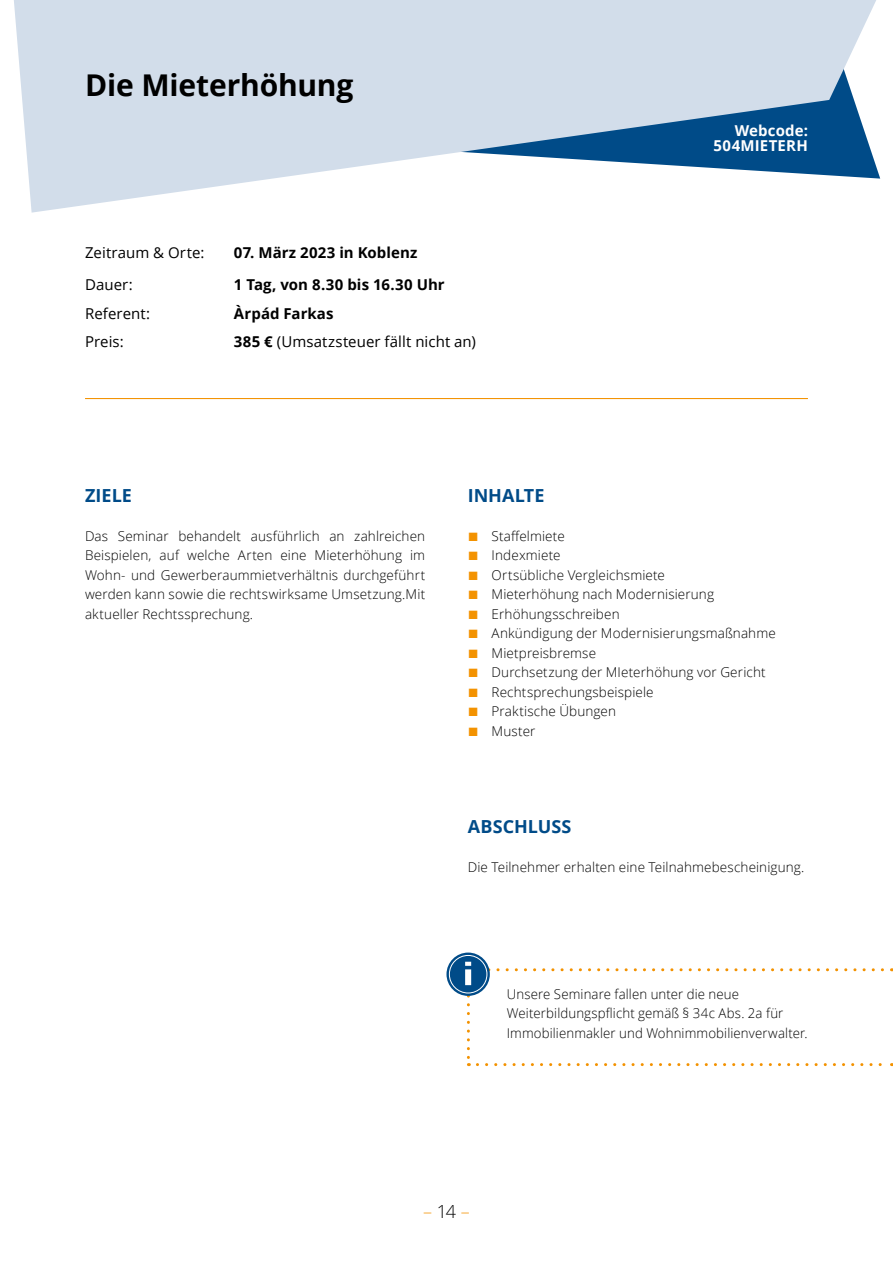
<style>
.page{position:relative;width:893px;height:1263px;background:#fff}
.page>*{position:absolute;margin:0;border:0;box-sizing:border-box;transform-origin:0 0}
.t1{font:700 30px "Open Sans";letter-spacing:-.005em;color:#000}
.t2{font:700 18px "Open Sans";letter-spacing:.005em;color:#004b88}
.t3{font:300 18px "Open Sans";color:#f39200}
.t4{font:15px "Open Sans";letter-spacing:.005em;color:#000}
.t5{font:700 15px "Open Sans";letter-spacing:.005em;color:#000}
.t6{font:700 15px/15px "Open Sans";letter-spacing:.015em;color:#fff;text-align:right}
.t7{font:300 13.5px/19.5px "Open Sans";letter-spacing:.01em;color:#000;text-align:justify}
.s1{font-weight:700}
.s2{font-family:"Arial";font-weight:400;font-size:18px;color:#f39200}
.s3{color:#000}
</style>
<div class="page">
<svg style="left:14px;top:0;width:867px;height:213px;fill:#d2ddea"></svg>
<hr style="left:85px;top:398px;width:723px;height:1px;background:#f39200">
<svg style="left:446px;top:952px;width:44px;height:44px"></svg>
<div style="left:449px;top:955px;width:38px;height:38px;border:1px solid #fff;border-radius:50%"></div>
<svg style="left:465px;top:962px;width:427px;height:104px"></svg>
<h1 class="t1" style="left:85px;top:64px;width:270px">Die Mieterhöhung</h1>
<p class="t4" style="left:85px;top:242px;width:121px">Zeitraum &amp; Orte:</p>
<p class="t5" style="left:234px;top:242px;width:185px">07. März 2023 in Koblenz</p>
<p class="t4" style="left:85px;top:274px;width:49px">Dauer:</p>
<p class="t5" style="left:234px;top:274px;width:212px">1 Tag, von 8.30 bis 16.30 Uhr</p>
<p class="t4" style="left:85px;top:303px;width:67px">Referent:</p>
<p class="t5" style="left:234px;top:302px;width:101px">Àrpád Farkas</p>
<p class="t4" style="left:85px;top:331px;width:40px">Preis:</p>
<p class="t4" style="left:234px;top:331px;width:243px"><span class="s1">385 €</span> (Umsatzsteuer fällt nicht an)</p>
<p class="t6" style="left:714px;top:123px;width:96px">Webcode:<br>504MIETERH</p>
<h2 class="t2" style="left:85px;top:482px;width:48px">ZIELE</h2>
<p class="t7" style="left:85px;top:525px;width:342px">Das Seminar behandelt ausführlich an zahlreichen Beispielen, auf welche Arten eine Mieterhöhung im Wohn- und Gewerberaummietverhältnis durchgeführt werden kann sowie die rechtswirksame Umsetzung.Mit aktueller Rechtssprechung.</p>
<h2 class="t2" style="left:468px;top:482px;width:78px">INHALTE</h2>
<p class="t7" style="left:468px;top:525px;width:99px"><span class="s2">■</span> Staffelmiete</p>
<p class="t7" style="left:468px;top:545px;width:94px"><span class="s2">■</span> Indexmiete</p>
<p class="t7" style="left:468px;top:564px;width:199px"><span class="s2">■</span> Ortsübliche Vergleichsmiete</p>
<p class="t7" style="left:468px;top:584px;width:248px"><span class="s2">■</span> Mieterhöhung nach Modernisierung</p>
<p class="t7" style="left:468px;top:603px;width:153px"><span class="s2">■</span> Erhöhungsschreiben</p>
<p class="t7" style="left:468px;top:623px;width:310px"><span class="s2">■</span> Ankündigung der Modernisierungsmaßnahme</p>
<p class="t7" style="left:468px;top:642px;width:130px"><span class="s2">■</span> Mietpreisbremse</p>
<p class="t7" style="left:468px;top:662px;width:299px"><span class="s2">■</span> Durchsetzung der MIeterhöhung vor Gericht</p>
<p class="t7" style="left:468px;top:681px;width:187px"><span class="s2">■</span> Rechtsprechungsbeispiele</p>
<p class="t7" style="left:468px;top:701px;width:150px"><span class="s2">■</span> Praktische Übungen</p>
<p class="t7" style="left:468px;top:720px;width:69px"><span class="s2">■</span> Muster</p>
<h2 class="t2" style="left:468px;top:814px;width:105px">ABSCHLUSS</h2>
<p class="t7" style="left:468px;top:857px;width:338px">Die Teilnehmer erhalten eine Teilnahmebescheinigung.</p>
<p class="t7" style="left:507px;top:984px;width:302px;text-align:left">Unsere Seminare fallen unter die neue<br>Weiter-bildungspflicht gemäß § 34c Abs. 2a für<br>Immobilien-makler und Wohnimmobilienverwalter.</p>
<h2 class="t3" style="left:423px;top:1199px;width:48px">–<span class="s3">14</span>–</h2>
</div>
